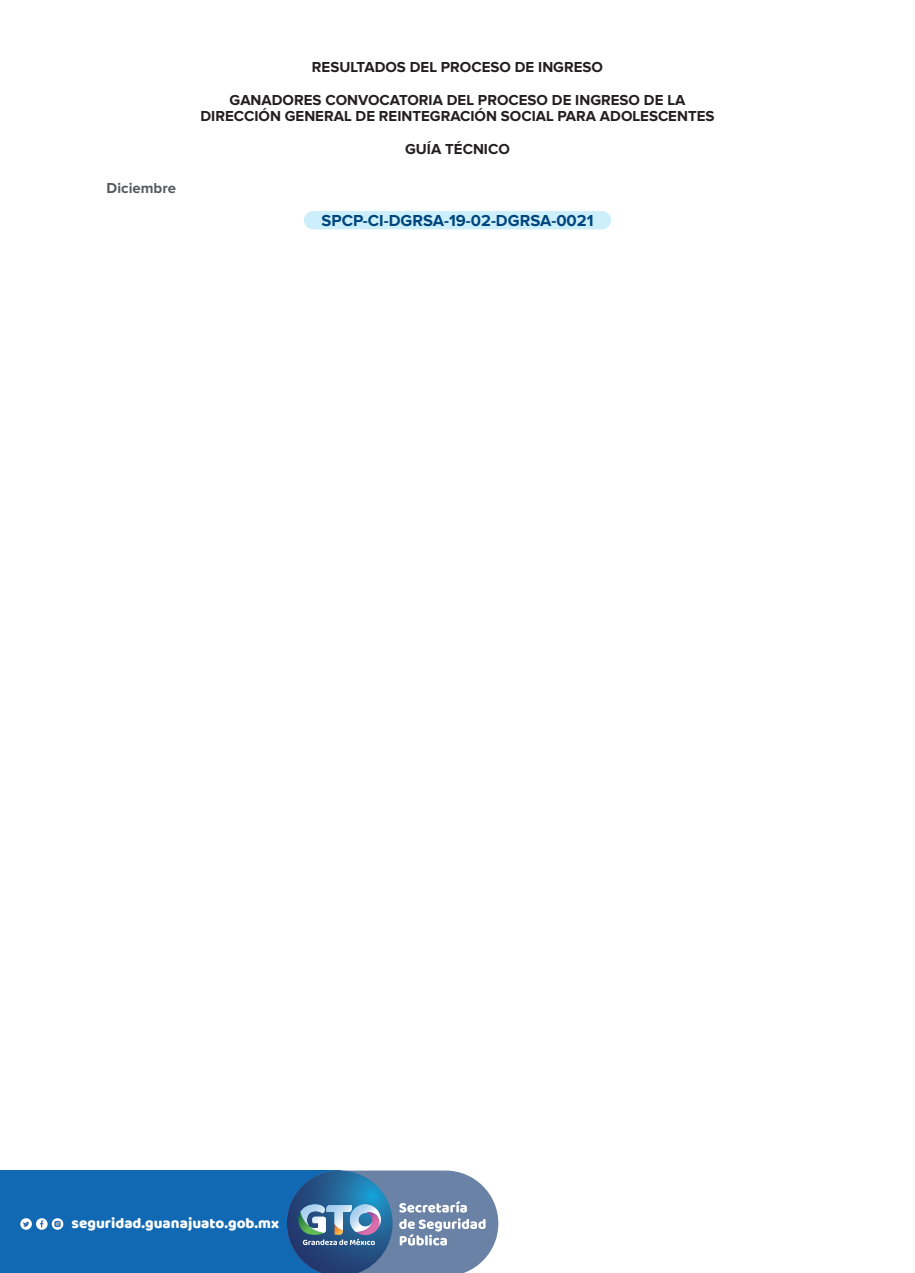
<style>
.page{position:relative;width:915px;height:1273px;background:#fff}
.page>*{position:absolute;margin:0;border:0;box-sizing:border-box;transform-origin:0 0}
.t1{font:700 16.5px "Proxima Nova";color:#00467d}
.t2{font:15.15px "Baloo";color:#fff}
.t3{font:700 15px/16.5px "Proxima Nova";color:#231f20;text-align:center}
.t4{font:700 15px "Proxima Nova";color:#58595b}
</style>
<div class="page">
<div style="left:304px;top:211px;width:307px;height:18px;background:#cdeffb;border-radius:9px"></div>
<div style="left:0;top:1170px;width:341px;height:103px;background:#1269b3"></div>
<svg style="left:286px;top:1170px;width:212px;height:103px;background:#6385aa"></svg>
<div style="left:20px;top:1218px;width:12px;height:12px;background:#fff;border-radius:50%"></div>
<svg style="left:36px;top:1218px;width:12px;height:12px"></svg>
<svg style="left:52px;top:1218px;width:11px;height:12px"></svg>
<svg style="left:23px;top:1221px;width:6px;height:6px"></svg>
<svg style="left:40px;top:1220px;width:3px;height:7px"></svg>
<svg style="left:54px;top:1221px;width:7px;height:6px"></svg>
<p class="t4" style="left:107px;top:181px;width:71px">Diciembre</p>
<p class="t3" style="left:312px;top:59px;width:292px">RESULTADOS DEL PROCESO DE INGRESO</p>
<p class="t3" style="left:200px;top:92px;width:515px">GANADORES CONVOCATORIA DEL PROCESO DE INGRESO DE LA<br>DIRECCIÓN GENERAL DE REINTEGRACIÓN SOCIAL PARA ADOLESCENTES</p>
<p class="t3" style="left:405px;top:142px;width:106px">GUÍA TÉCNICO</p>
<p class="t1" style="left:321px;top:213px;width:273px">SPCP-CI-DGRSA-19-02-DGRSA-0021</p>
<p class="t2" style="left:72px;top:1214px;width:209px">seguridad.guanajuato.gob.mx</p>
</div>
